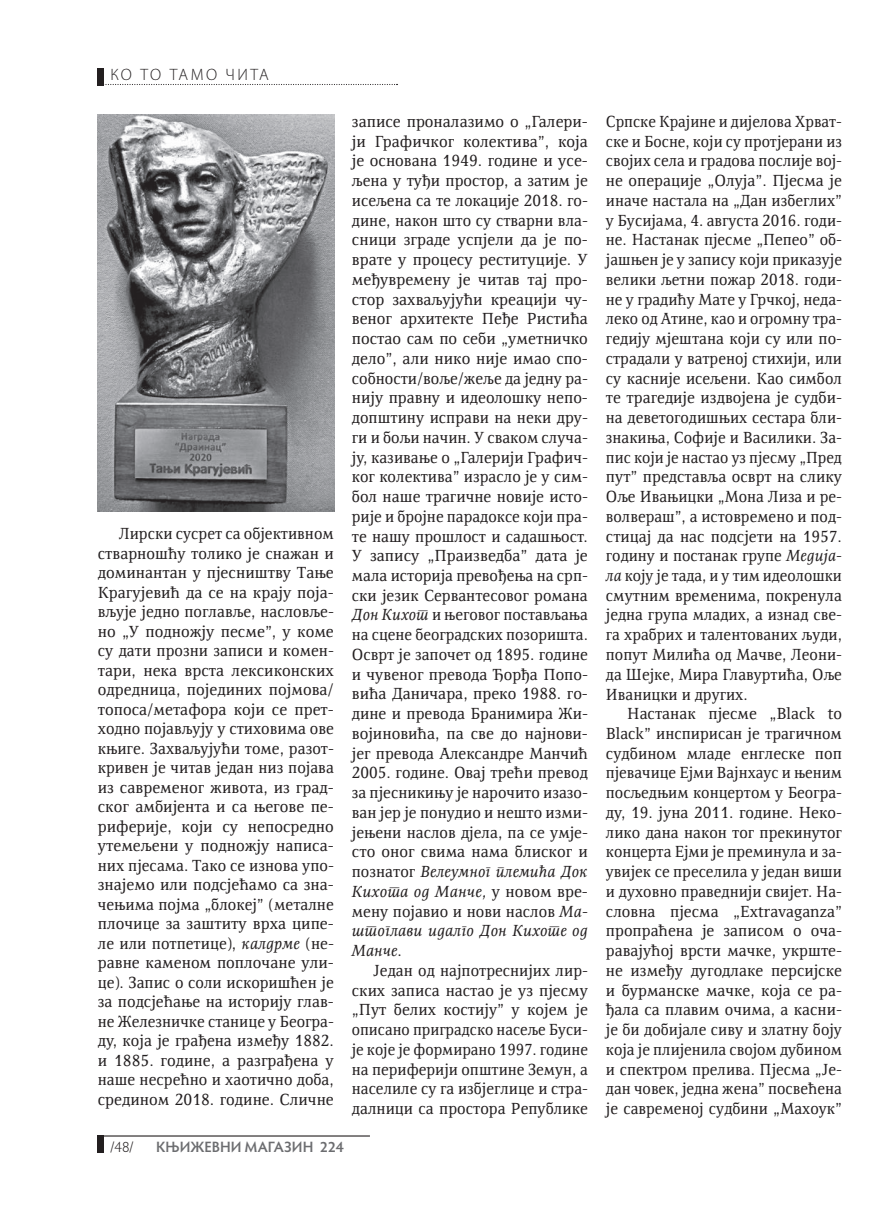
<style>
.page{position:relative;width:893px;height:1212px;background:#fff}
.page>*{position:absolute;margin:0;border:0;box-sizing:border-box;transform-origin:0 0}
.t1{font:16.5px/19.8px "Resavska BG";color:#231f20;text-align:justify}
.t2{font:16.5px/19.8px "Resavska BG";color:#231f20;text-align:justify;scale:.95 1}
.t3{font:300 16.5px "Myriad Pro";letter-spacing:.14em;color:#231f20}
.t4{font:600 15px "Hypatia Sans Pro";color:#6c6d70}
.t5{font:300 15px "Hypatia Sans Pro";color:#231f20}
.s1{font-style:italic}
</style>
<div class="page">
<div style="left:98px;top:68px;width:6px;height:17px;background:#231f20"></div>
<svg style="left:104px;top:84px;width:293px;height:1px"></svg>
<div style="left:98px;top:1135px;width:6px;height:17px;background:#231f20"></div>
<hr style="left:98px;top:1135px;width:272px;height:1px;background:#231f20">
<img style="left:98px;top:115px;width:236px;height:396px">
<p class="t3" style="left:111px;top:66px;width:160px">КО ТО ТАМО ЧИТА</p>
<p class="t1" style="left:98px;top:524px;width:238px;text-indent:21px">Лирски сусрет са објективном стварношћу толико је снажан и доминантан у пјесништву Тање Крагујевић да се на крају поја&shy;вљује једно поглавље, насловље&shy;но „У подножју песме”, у коме су дати прозни записи и комен&shy;тари, нека врста лексиконских одредница, појединих појмова/ топоса/метафора који се прет&shy;ходно појављују у стиховима ове књиге. Захваљујући томе, разот&shy;кривен је читав један низ појава из савременог живота, из град&shy;ског амбијента и са његове пе&shy;риферије, који су непосредно утемељени у подножју написа&shy;них пјесама. Тако се изнова упо&shy;знајемо или подсјећамо са зна&shy;чењима појма „блокеј” (металне плочице за заштиту врха ципе&shy;ле или потпетице), <span class="s1">калдрме</span> (не&shy;равне каменом поплочане ули&shy;це). Запис о соли искоришћен је за подсјећање на историју глав&shy;не Железничке станице у Београ&shy;ду, која је грађена између 1882. и 1885. године, а разграђена у наше несрећно и хаотично доба, средином 2018. године. Сличне</p>
<p class="t1" style="left:352px;top:111px;width:238px">записе проналазимо о „Галери&shy;ји Графичког колектива”, која је основана 1949. године и усе&shy;љена у туђи простор, а затим је исељена са те локације 2018. го&shy;дине, након што су стварни вла&shy;сници зграде успјели да је по&shy;врате у процесу реституције. У међувремену је читав тај про&shy;стор захваљујући креацији чу&shy;веног архитекте Пеђе Ристића постао сам по себи „уметничко дело”, али нико није имао спо&shy;собности/воље/жеље да једну ра&shy;нију правну и идеолошку непо&shy;допштину исправи на неки дру&shy;ги и бољи начин. У сваком случа&shy;ју, казивање о „Галерији Графич&shy;ког колектива” израсло је у сим&shy;бол наше трагичне новије исто&shy;рије и бројне парадоксе који пра&shy;те нашу прошлост и садашњост.<br>У запису „Праизведба” дата је мала историја превођења на срп&shy;ски језик Сервантесовог романа <span class="s1">Дон Кихот</span> и његовог постављања на сцене београдских позоришта.<br>Осврт је започет од 1895. године и чувеног превода Ђорђа Попо&shy;вића Даничара, преко 1988. го&shy;дине и превода Бранимира Жи&shy;војиновића, па све до најнови&shy;јег превода Александре Манчић 2005. године. Овај трећи превод за пјесникињу је нарочито изазо&shy;ван јер је понудио и нешто изми&shy;јењени наслов дјела, па се умје&shy;сто оног свима нама блиског и познатог <span class="s1">Велеумног племића Док Кихота од Манче,</span> у новом вре&shy;мену појавио и нови наслов <span class="s1">Ма&shy;штоглави идалго Дон Кихоте од Манче</span>.</p>
<p class="t1" style="left:352px;top:960px;width:238px;text-indent:21px">Један од најпотреснијих лир&shy;ских записа настао је уз пјесму „Пут белих костију” у којем је описано приградско насеље Буси&shy;је које је формирано 1997. године на периферији општине Земун, а населиле су га избјеглице и стра&shy;далници са простора Републике</p>
<p class="t5" style="left:111px;top:1137px;width:24px">/48/</p>
<p class="t4" style="left:156px;top:1137px;width:189px">КЊИЖЕВНИ МАГАЗИН 224</p>
<p class="t2" style="left:606px;top:111px;width:250px">Српске Крајине и дијелова Хрват&shy;ске и Босне, који су протјерани из својих села и градова послије вој&shy;не операције „Олуја”. Пјесма је иначе настала на „Дан избеглих” у Бусијама, 4. августа 2016. годи&shy;не. Настанак пјесме „Пепео” об&shy;јашњен је у запису који приказује велики љетни пожар 2018. годи&shy;не у градићу Мате у Грчкој, неда&shy;леко од Атине, као и огромну тра&shy;гедију мјештана који су или по&shy;страдали у ватреној стихији, или су касније исељени. Као симбол те трагедије издвојена је судби&shy;на деветогодишњих сестара бли&shy;знакиња, Софије и Василики. За&shy;пис који је настао уз пјесму „Пред пут” представља осврт на слику Оље Ивањицки „Мона Лиза и ре&shy;волвераш”, а истовремено и под&shy;стицај да нас подсјети на 1957. годину и постанак групе <span class="s1">Медија&shy;ла</span> коју је тада, и у тим идеолошки смутним временима, покренула једна група младих, а изнад све&shy;га храбрих и талентованих људи, попут Милића од Мачве, Леони&shy;да Шејке, Мира Главуртића, Оље Иваницки и других.</p>
<p class="t1" style="left:606px;top:704px;width:238px;text-indent:21px">Настанак пјесме „Black to Black” инспирисан је трагичном судбином младе енглеске поп пјевачице Ејми Вајнхаус и њеним посљедњим концертом у Београ&shy;ду, 19. јуна 2011. године. Неко&shy;лико дана након тог прекинутог концерта Ејми је преминула и за&shy;увијек се преселила у један виши и духовно праведнији свијет. На&shy;словна пјесма „Extravaganza” пропраћена је записом о оча&shy;равајућој врсти мачке, укрште&shy;не између дугодлаке персијске и бурманске мачке, која се ра&shy;ђала са плавим очима, а касни&shy;је би добијале сиву и златну боју која је плијенила својом дубином и спектром прелива. Пјесма „Је&shy;дан човек, једна жена” посвећена је савременој судбини „Махоук”</p>
</div>
